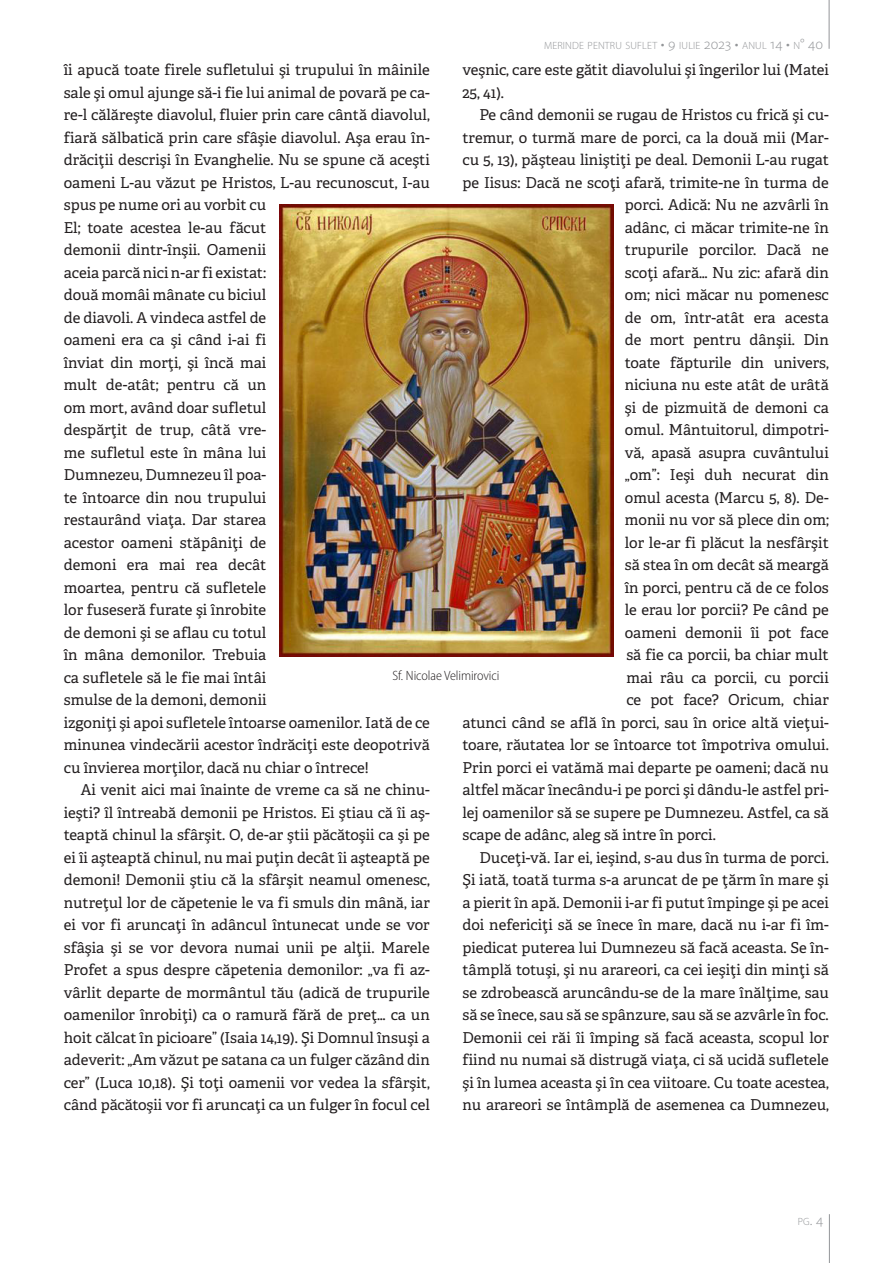
<style>
.page{position:relative;width:893px;height:1263px;background:#fff}
.page>*{position:absolute;margin:0;border:0;box-sizing:border-box;transform-origin:0 0}
.Text{font:15px/22.5px "Adelle";color:#231f20}
.Descriere_imagine{font:300 semi-condensed 13.5px "Myriad Pro";letter-spacing:-.005em;color:#231f20}
.t1{font:300 10.5px "Myriad Pro";letter-spacing:.015em;color:#939598}
.s1{font-size:15px}
</style>
<div class="page">
<hr style="left:829px;top:0;width:1px;height:49px;background:#939598">
<hr style="left:829px;top:1214px;width:1px;height:49px;background:#939598">
<img style="left:279px;top:204px;width:335px;height:452px">
<p class="t1" style="left:544px;top:39px;width:281px">MERINDE PENTRU SUFLET <span class="s1">• 9</span> IULIE <span class="s1">2023 •</span> ANUL <span class="s1">14 •</span> N<span class="s1">° 40</span></p>
<p class="Text" style="left:64px;top:59px;width:368px">îi apucă toate firele sufletului şi trupului în mâinile sale şi omul ajunge să-i fie lui animal de povară pe ca&shy;re-l călăreşte diavolul, fluier prin care cântă diavolul, fiară sălbatică prin care sfâşie diavolul. Aşa erau în&shy;drăciţii descrişi în Evanghelie. Nu se spune că aceşti oameni L-au văzut pe Hristos, L-au recunoscut, I-au spus pe nume ori au vorbit cu<br>El; toate acestea le-au făcut<br>demonii dintr-înşii. Oamenii<br>aceia parcă nici n-ar fi existat:<br>două momâi mânate cu biciul<br>de diavoli. A vindeca astfel de<br>oameni era ca şi când i-ai fi<br>înviat din morţi, şi încă mai<br>mult de-atât; pentru că un<br>om mort, având doar sufletul<br>despărţit de trup, câtă vre-<br>me sufletul este în mâna lui<br>Dumnezeu, Dumnezeu îl poa-<br>te întoarce din nou trupului<br>restaurând viaţa. Dar starea<br>acestor oameni stăpâniţi de<br>demoni era mai rea decât<br>moartea, pentru că sufletele<br>lor fuseseră furate şi înrobite<br>de demoni şi se aflau cu totul<br>în mâna demonilor. Trebuia<br>ca sufletele să le fie mai întâi<br>smulse de la demoni, demonii<br>izgoniţi şi apoi sufletele întoarse oamenilor. Iată de ce minunea vindecării acestor îndrăciţi este deopotrivă cu învierea morţilor, dacă nu chiar o întrece!</p>
<p class="Text" style="left:64px;top:779px;width:368px;text-align:justify;text-indent:17px">Ai venit aici mai înainte de vreme ca să ne chinu&shy;ieşti? îl întreabă demonii pe Hristos. Ei ştiau că îi aş&shy;teaptă chinul la sfârşit. O, de-ar ştii păcătoşii ca şi pe ei îi aşteaptă chinul, nu mai puţin decât îi aşteaptă pe demoni! Demonii ştiu că la sfârşit neamul omenesc, nutreţul lor de căpetenie le va fi smuls din mână, iar ei vor fi aruncaţi în adâncul întunecat unde se vor sfâşia şi se vor devora numai unii pe alţii. Marele Profet a spus despre căpetenia demonilor: „va fi az&shy;vârlit departe de mormântul tău (adică de trupurile oamenilor înrobiţi) ca o ramură fără de preţ… ca un hoit călcat în picioare” (Isaia 14,19). Şi Domnul însuşi a adeverit: „Am văzut pe satana ca un fulger căzând din cer” (Luca 10,18). Şi toţi oamenii vor vedea la sfârşit, când păcătoşii vor fi aruncaţi ca un fulger în focul cel</p>
<p class="Text" style="left:462px;top:59px;width:368px">veşnic, care este gătit diavolului şi îngerilor lui (Matei<br>25, 41).</p>
<p class="Text" style="left:479px;top:104px;width:351px">Pe când demonii se rugau de Hristos cu frică şi cu-</p>
<p class="Text" style="left:462px;top:126px;width:368px">tremur, o turmă mare de porci, ca la două mii (Mar-</p>
<p class="Text" style="left:462px;top:149px;width:368px">cu 5, 13), păşteau liniştiţi pe deal. Demonii L-au rugat</p>
<p class="Text" style="left:462px;top:171px;width:368px">pe Iisus: Dacă ne scoţi afară, trimite-ne în turma de</p>
<p class="Text" style="left:625px;top:194px;width:205px">porci. Adică: Nu ne azvârli în</p>
<p class="Text" style="left:625px;top:216px;width:206px">adânc, ci măcar trimite-ne în</p>
<p class="Text" style="left:625px;top:239px;width:205px">trupurile porcilor. Dacă ne</p>
<p class="Text" style="left:625px;top:261px;width:206px">scoţi afară… Nu zic: afară din</p>
<p class="Text" style="left:625px;top:284px;width:206px">om; nici măcar nu pomenesc</p>
<p class="Text" style="left:625px;top:306px;width:206px">de om, într-atât era acesta</p>
<p class="Text" style="left:625px;top:329px;width:206px">de mort pentru dânşii. Din</p>
<p class="Text" style="left:625px;top:351px;width:205px">toate făpturile din univers,</p>
<p class="Text" style="left:625px;top:374px;width:206px">niciuna nu este atât de urâtă</p>
<p class="Text" style="left:625px;top:396px;width:206px">şi de pizmuită de demoni ca</p>
<p class="Text" style="left:625px;top:419px;width:206px">omul. Mântuitorul, dimpotri-</p>
<p class="Text" style="left:625px;top:441px;width:205px">vă, apasă asupra cuvântului</p>
<p class="Text" style="left:625px;top:464px;width:205px">„om”: Ieşi duh necurat din</p>
<p class="Text" style="left:625px;top:486px;width:206px">omul acesta (Marcu 5, 8). De-</p>
<p class="Text" style="left:625px;top:509px;width:206px">monii nu vor să plece din om;</p>
<p class="Text" style="left:625px;top:531px;width:206px">lor le-ar fi plăcut la nesfârşit</p>
<p class="Text" style="left:625px;top:554px;width:205px">să stea în om decât să meargă</p>
<p class="Text" style="left:625px;top:576px;width:205px">în porci, pentru că de ce folos</p>
<p class="Text" style="left:625px;top:599px;width:206px">le erau lor porcii? Pe când pe</p>
<p class="Text" style="left:625px;top:621px;width:205px">oameni demonii îi pot face</p>
<p class="Text" style="left:626px;top:644px;width:204px">să fie ca porcii, ba chiar mult</p>
<p class="Text" style="left:626px;top:666px;width:204px">mai râu ca porcii, cu porcii</p>
<p class="Text" style="left:626px;top:689px;width:204px">ce pot face? Oricum, chiar</p>
<p class="Text" style="left:462px;top:711px;width:368px">atunci când se află în porci, sau în orice altă vieţui-</p>
<p class="Text" style="left:462px;top:734px;width:368px">toare, răutatea lor se întoarce tot împotriva omului.</p>
<p class="Text" style="left:462px;top:756px;width:368px">Prin porci ei vatămă mai departe pe oameni; dacă nu</p>
<p class="Text" style="left:462px;top:779px;width:368px">altfel măcar înecându-i pe porci şi dându-le astfel pri-</p>
<p class="Text" style="left:462px;top:801px;width:368px">lej oamenilor să se supere pe Dumnezeu. Astfel, ca să</p>
<p class="Text" style="left:462px;top:824px;width:255px">scape de adânc, aleg să intre în porci.</p>
<p class="Text" style="left:462px;top:846px;width:368px;text-align:justify;text-indent:17px">Duceţi-vă. Iar ei, ieşind, s-au dus în turma de porci.<br>Şi iată, toată turma s-a aruncat de pe ţărm în mare şi a pierit în apă. Demonii i-ar fi putut împinge şi pe acei doi nefericiţi să se înece în mare, dacă nu i-ar fi îm&shy;piedicat puterea lui Dumnezeu să facă aceasta. Se în&shy;tâmplă totuşi, şi nu arareori, ca cei ieşiţi din minţi să se zdrobească aruncându-se de la mare înălţime, sau să se înece, sau să se spânzure, sau să se azvârle în foc.<br>Demonii cei răi îi împing să facă aceasta, scopul lor fiind nu numai să distrugă viaţa, ci să ucidă sufletele şi în lumea aceasta şi în cea viitoare. Cu toate acestea, nu arareori se întâmplă de asemenea ca Dumnezeu,</p>
<p class="Descriere_imagine" style="left:392px;top:667px;width:108px">Sf. Nicolae Velimirovici</p>
<p class="t1" style="left:798px;top:1215px;width:27px">PG<span class="s1">. 4</span></p>
</div>
